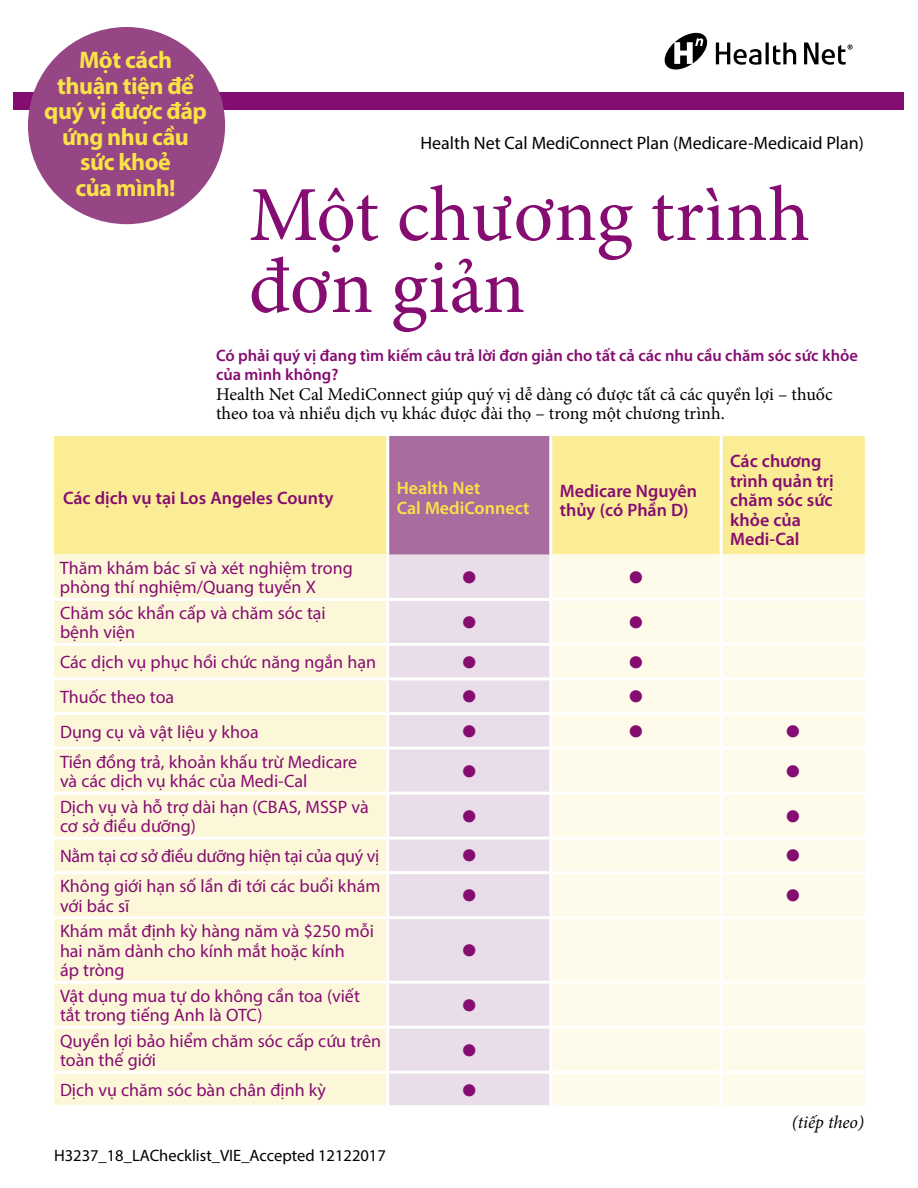
<style>
.page{position:relative;width:918px;height:1188px;background:#fff}
.page>*{position:absolute;margin:0;border:0;box-sizing:border-box;transform-origin:0 0}
.t1{font:78px/72px "Minion Pro";color:#850c70}
.t2{font:700 24px/25.5px "Myriad Pro";letter-spacing:-.02em;color:#f9e346;text-align:center}
.t3{font:21px "Wingdings";color:#850c70}
.t4{font:18px/19.5px "Myriad Pro";color:#850c70}
.t5{font:18px/19.5px "Minion Pro";color:#000}
.t6{font:600 18px/19.5px "Myriad Pro";color:#850c70}
.t7{font:18px "Myriad Pro";color:#000}
.t8{font:18px "Myriad Pro";letter-spacing:-.02em;color:#850c70}
.t9{font:600 18px/19.5px "Myriad Pro";color:#f9e346}
.t10{font:italic 18px "Minion Pro";letter-spacing:-.005em;color:#000}
.t11{font:600 16.5px/19.5px "Myriad Pro";color:#850c70}
.t12{font:16.5px "Myriad Pro";color:#000}
</style>
<div class="page">
<div style="left:14px;top:92px;width:890px;height:18px;background:#850c70"></div>
<svg style="left:665px;top:33px;width:42px;height:36px"></svg>
<svg style="left:716px;top:42px;width:80px;height:23px"></svg>
<svg style="left:804px;top:42px;width:49px;height:23px"></svg>
<div style="left:28px;top:27px;width:197px;height:197px;background:#964585;border-radius:50%"></div>
<div style="left:54px;top:436px;width:811px;height:118px;background:#fbec96"></div>
<div style="left:388px;top:436px;width:163px;height:118px;background:#a96c9e"></div>
<div style="left:54px;top:554px;width:332px;height:551px;background:#fdf7da"></div>
<div style="left:389px;top:554px;width:160px;height:551px;background:#e9dde9"></div>
<div style="left:552px;top:554px;width:313px;height:551px;background:#fefbeb"></div>
<hr style="left:54px;top:837px;width:334px;height:3px;background:#fff">
<hr style="left:388px;top:837px;width:163px;height:3px;background:#fff">
<hr style="left:551px;top:837px;width:170px;height:3px;background:#fff">
<hr style="left:721px;top:837px;width:144px;height:3px;background:#fff">
<hr style="left:386px;top:436px;width:3px;height:118px;background:#fff">
<hr style="left:549px;top:436px;width:3px;height:118px;background:#fff">
<hr style="left:720px;top:436px;width:3px;height:118px;background:#fff">
<hr style="left:54px;top:598px;width:334px;height:3px;background:#fff">
<hr style="left:388px;top:598px;width:163px;height:3px;background:#fff">
<hr style="left:551px;top:598px;width:170px;height:3px;background:#fff">
<hr style="left:721px;top:598px;width:144px;height:3px;background:#fff">
<hr style="left:54px;top:643px;width:334px;height:3px;background:#fff">
<hr style="left:388px;top:643px;width:163px;height:3px;background:#fff">
<hr style="left:551px;top:643px;width:170px;height:3px;background:#fff">
<hr style="left:721px;top:643px;width:144px;height:3px;background:#fff">
<hr style="left:54px;top:677px;width:334px;height:3px;background:#fff">
<hr style="left:388px;top:677px;width:163px;height:3px;background:#fff">
<hr style="left:551px;top:677px;width:170px;height:3px;background:#fff">
<hr style="left:721px;top:677px;width:144px;height:3px;background:#fff">
<hr style="left:54px;top:712px;width:334px;height:3px;background:#fff">
<hr style="left:388px;top:712px;width:163px;height:3px;background:#fff">
<hr style="left:551px;top:712px;width:170px;height:3px;background:#fff">
<hr style="left:721px;top:712px;width:144px;height:3px;background:#fff">
<hr style="left:54px;top:747px;width:334px;height:3px;background:#fff">
<hr style="left:388px;top:747px;width:163px;height:3px;background:#fff">
<hr style="left:551px;top:747px;width:170px;height:3px;background:#fff">
<hr style="left:721px;top:747px;width:144px;height:3px;background:#fff">
<hr style="left:54px;top:792px;width:334px;height:3px;background:#fff">
<hr style="left:388px;top:792px;width:163px;height:3px;background:#fff">
<hr style="left:551px;top:792px;width:170px;height:3px;background:#fff">
<hr style="left:721px;top:792px;width:144px;height:3px;background:#fff">
<hr style="left:720px;top:554px;width:3px;height:44px;background:#fff">
<hr style="left:720px;top:601px;width:3px;height:42px;background:#fff">
<hr style="left:720px;top:646px;width:3px;height:31px;background:#fff">
<hr style="left:720px;top:680px;width:3px;height:32px;background:#fff">
<hr style="left:720px;top:715px;width:3px;height:32px;background:#fff">
<hr style="left:720px;top:750px;width:3px;height:42px;background:#fff">
<hr style="left:720px;top:795px;width:3px;height:42px;background:#fff">
<hr style="left:720px;top:840px;width:3px;height:31px;background:#fff">
<hr style="left:720px;top:874px;width:3px;height:42px;background:#fff">
<hr style="left:720px;top:919px;width:3px;height:62px;background:#fff">
<hr style="left:720px;top:984px;width:3px;height:42px;background:#fff">
<hr style="left:720px;top:1029px;width:3px;height:42px;background:#fff">
<hr style="left:720px;top:1074px;width:3px;height:31px;background:#fff">
<hr style="left:54px;top:871px;width:334px;height:3px;background:#fff">
<hr style="left:388px;top:871px;width:163px;height:3px;background:#fff">
<hr style="left:551px;top:871px;width:170px;height:3px;background:#fff">
<hr style="left:721px;top:871px;width:144px;height:3px;background:#fff">
<hr style="left:54px;top:916px;width:334px;height:3px;background:#fff">
<hr style="left:388px;top:916px;width:163px;height:3px;background:#fff">
<hr style="left:551px;top:916px;width:170px;height:3px;background:#fff">
<hr style="left:721px;top:916px;width:144px;height:3px;background:#fff">
<hr style="left:54px;top:981px;width:334px;height:3px;background:#fff">
<hr style="left:388px;top:981px;width:163px;height:3px;background:#fff">
<hr style="left:551px;top:981px;width:170px;height:3px;background:#fff">
<hr style="left:721px;top:981px;width:144px;height:3px;background:#fff">
<hr style="left:54px;top:1026px;width:334px;height:3px;background:#fff">
<hr style="left:388px;top:1026px;width:163px;height:3px;background:#fff">
<hr style="left:551px;top:1026px;width:170px;height:3px;background:#fff">
<hr style="left:721px;top:1026px;width:144px;height:3px;background:#fff">
<hr style="left:54px;top:1071px;width:334px;height:3px;background:#fff">
<hr style="left:388px;top:1071px;width:163px;height:3px;background:#fff">
<hr style="left:551px;top:1071px;width:170px;height:3px;background:#fff">
<hr style="left:721px;top:1071px;width:144px;height:3px;background:#fff">
<h2 class="t2" style="left:44px;top:47px;width:164px">Một cách<br>thuận tiện để quý vị được đáp ứng nhu cầu sức khoẻ<br>của mình!</h2>
<p class="t7" style="left:421px;top:131px;width:445px">Health Net Cal MediConnect Plan (Medicare-Medicaid Plan)</p>
<h1 class="t1" style="left:249px;top:179px;width:563px">Một chương trình đơn giản</h1>
<p class="t11" style="left:216px;top:345px;width:643px">Có phải quý vị đang tìm kiếm câu trả lời đơn giản cho tất cả các nhu cầu chăm sóc sức khỏe của mình không?</p>
<p class="t5" style="left:216px;top:385px;width:618px">Health Net Cal MediConnect giúp quý vị dễ dàng có được tất cả các quyền lợi – thuốc theo toa và nhiều dịch vụ khác được đài thọ – trong một chương trình.</p>
<p class="t6" style="left:63px;top:488px;width:272px">Các dịch vụ tại Los Angeles County</p>
<p class="t9" style="left:397px;top:478px;width:134px">Health Net<br>Cal MediConnect</p>
<p class="t6" style="left:560px;top:480px;width:139px">Medicare Nguyên thủy (có Phần D)</p>
<p class="t6" style="left:730px;top:451px;width:105px">Các chương trình quản trị chăm sóc sức khỏe của<br>Medi-Cal</p>
<p class="t4" style="left:60px;top:558px;width:294px">Thăm khám bác sĩ và xét nghiệm trong phòng thí nghiệm/Quang tuyến X</p>
<p class="t3" style="left:461px;top:566px;width:17px">●</p>
<p class="t3" style="left:628px;top:566px;width:17px">●</p>
<p class="t4" style="left:60px;top:603px;width:267px">Chăm sóc khẩn cấp và chăm sóc tại bệnh viện</p>
<p class="t3" style="left:461px;top:611px;width:17px">●</p>
<p class="t3" style="left:628px;top:611px;width:17px">●</p>
<p class="t4" style="left:60px;top:652px;width:318px">Các dịch vụ phục hồi chức năng ngắn hạn</p>
<p class="t3" style="left:461px;top:651px;width:17px">●</p>
<p class="t3" style="left:628px;top:651px;width:17px">●</p>
<p class="t4" style="left:60px;top:687px;width:116px">Thuốc theo toa</p>
<p class="t3" style="left:461px;top:685px;width:17px">●</p>
<p class="t3" style="left:628px;top:685px;width:17px">●</p>
<p class="t4" style="left:60px;top:722px;width:200px">Dụng cụ và vật liệu y khoa</p>
<p class="t3" style="left:461px;top:720px;width:17px">●</p>
<p class="t3" style="left:628px;top:720px;width:17px">●</p>
<p class="t3" style="left:785px;top:720px;width:17px">●</p>
<p class="t4" style="left:60px;top:752px;width:299px">Tiền đồng trả, khoản khấu trừ Medicare và các dịch vụ khác của Medi-Cal</p>
<p class="t3" style="left:461px;top:760px;width:17px">●</p>
<p class="t3" style="left:785px;top:760px;width:17px">●</p>
<p class="t4" style="left:60px;top:797px;width:310px">Dịch vụ và hỗ trợ dài hạn (CBAS, MSSP và cơ sở điều dưỡng)</p>
<p class="t3" style="left:461px;top:805px;width:17px">●</p>
<p class="t3" style="left:785px;top:805px;width:17px">●</p>
<p class="t8" style="left:60px;top:845px;width:319px">Nằm tại cơ sở điều dưỡng hiện tại của quý vị</p>
<p class="t3" style="left:461px;top:845px;width:17px">●</p>
<p class="t3" style="left:785px;top:845px;width:17px">●</p>
<p class="t4" style="left:60px;top:876px;width:322px">Không giới hạn số lần đi tới các buổi khám với bác sĩ</p>
<p class="t3" style="left:461px;top:884px;width:17px">●</p>
<p class="t3" style="left:785px;top:884px;width:17px">●</p>
<p class="t4" style="left:60px;top:921px;width:315px">Khám mắt định kỳ hàng năm và $250 mỗi hai năm dành cho kính mắt hoặc kính<br>áp tròng</p>
<p class="t3" style="left:461px;top:939px;width:17px">●</p>
<p class="t4" style="left:60px;top:986px;width:301px">Vật dụng mua tự do không cần toa (viết tắt trong tiếng Anh là OTC)</p>
<p class="t3" style="left:461px;top:994px;width:17px">●</p>
<p class="t4" style="left:60px;top:1031px;width:323px">Quyền lợi bảo hiểm chăm sóc cấp cứu trên toàn thế giới</p>
<p class="t3" style="left:461px;top:1039px;width:17px">●</p>
<p class="t4" style="left:60px;top:1080px;width:268px">Dịch vụ chăm sóc bàn chân định kỳ</p>
<p class="t3" style="left:461px;top:1079px;width:17px">●</p>
<p class="t12" style="left:54px;top:1145px;width:333px">H3237_18_LAChecklist_VIE_Accepted 12122017</p>
<p class="t10" style="left:792px;top:1110px;width:74px">(tiếp theo)</p>
</div>
